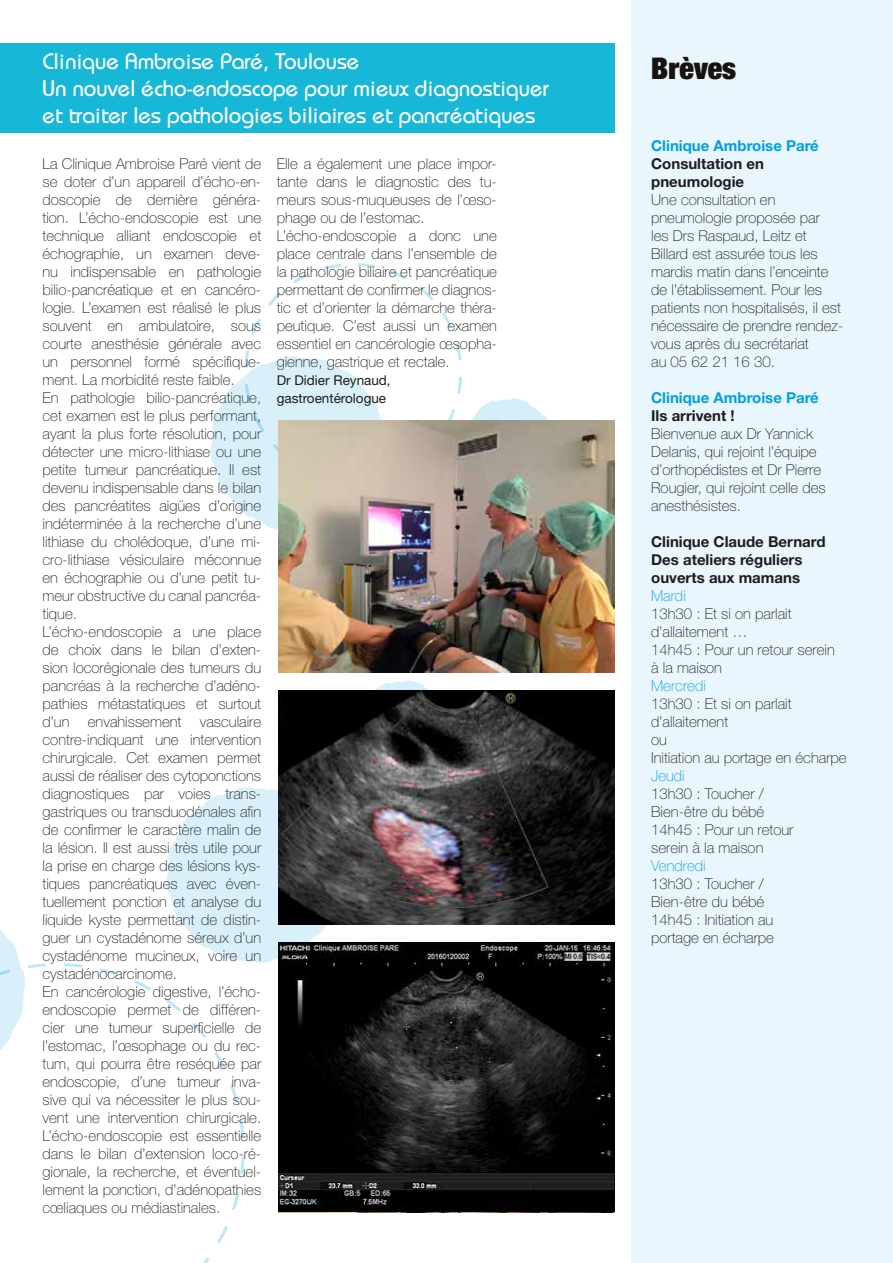
<style>
.page{position:relative;width:893px;height:1263px;background:#fff}
.page>*{position:absolute;margin:0;border:0;box-sizing:border-box;transform-origin:0 0}
.t1{font:900 condensed 30px "Helvetica Neue LT Std";color:#18130e}
.t2{font:22.5px/27px "Bauhaus";color:#fff}
.t3{font:100 15px/18px "Helvetica Neue LT Std";color:#1d1d1b}
.t4{font:700 15px/18px "Helvetica Neue LT Std";color:#1d1d1b}
.t5{font:700 15px "Helvetica Neue LT Std";color:#009fe3}
.t6{font:100 15px "Helvetica Neue LT Std";color:#009fe3}
.t7{font:13.5px/18px "Helvetica Neue LT Std";color:#1d1d1b}
</style>
<div class="page">
<svg style="left:210px;top:263px;width:349px;height:267px"></svg>
<svg style="left:0;top:680px;width:453px;height:583px"></svg>
<div style="left:632px;top:0;width:261px;height:1263px;background:#eaf6fe"></div>
<div style="left:0;top:43px;width:615px;height:90px;background:#17b7d7"></div>
<img style="left:278px;top:691px;width:337px;height:234px">
<img style="left:278px;top:943px;width:337px;height:270px">
<img style="left:278px;top:421px;width:337px;height:252px">
<h2 class="t2" style="left:43px;top:47px;width:508px">Clinique Ambroise Paré, Toulouse<br>Un nouvel écho-endoscope pour mieux diagnostiquer et traiter les pathologies biliaires et pancréatiques</h2>
<p class="t3" style="left:277px;top:154px;width:222px">Elle a également une place impor&shy;tante dans le diagnostic des tu&shy;meurs sous-muqueuses de l’œso&shy;phage ou de l’estomac.<br>L’écho-endoscopie a donc une place centrale dans l’ensemble de la pathologie biliaire et pancréatique permettant de confirmer le diagnos&shy;tic et d’orienter la démarche théra&shy;peutique. C’est aussi un examen essentiel en cancérologie œsopha&shy;gienne, gastrique et rectale.</p>
<p class="t7" style="left:277px;top:371px;width:116px">Dr Didier Reynaud, gastroentérologue</p>
<p class="t3" style="left:43px;top:154px;width:220px">La Clinique Ambroise Paré vient de se doter d’un appareil d’écho-en&shy;doscopie de dernière généra&shy;tion. L’écho-endoscopie est une technique alliant endoscopie et échographie, un examen deve&shy;nu indispensable en pathologie bilio-pancréatique et en cancéro&shy;logie. L’examen est réalisé le plus souvent en ambulatoire, sous courte anesthésie générale avec un personnel formé spécifique&shy;ment. La morbidité reste faible.<br>En pathologie bilio-pancréatique, cet examen est le plus performant, ayant la plus forte résolution, pour détecter une micro-lithiase ou une petite tumeur pancréatique. Il est devenu indispensable dans le bilan des pancréatites aigües d’origine indéterminée à la recherche d’une lithiase du cholédoque, d’une mi&shy;cro-lithiase vésiculaire méconnue en échographie ou d’une petit tu&shy;meur obstructive du canal pancréa&shy;tique.<br>L’écho-endoscopie a une place de choix dans le bilan d’exten&shy;sion locorégionale des tumeurs du pancréas à la recherche d’adéno&shy;pathies métastatiques et surtout d’un envahissement vasculaire contre-indiquant une intervention chirurgicale. Cet examen permet aussi de réaliser des cytoponctions diagnostiques par voies trans&shy;gastriques ou transduodénales afin de confirmer le caractère malin de la lésion. Il est aussi très utile pour la prise en charge des lésions kys&shy;tiques pancréatiques avec éven&shy;tuellement ponction et analyse du liquide kyste permettant de distin&shy;guer un cystadénome séreux d’un cystadénome mucineux, voire un cystadénocarcinome.<br>En cancérologie digestive, l’écho&shy;endoscopie permet de différen&shy;cier une tumeur superficielle de l’estomac, l’œsophage ou du rec&shy;tum, qui pourra être reséquée par endoscopie, d’une tumeur inva&shy;sive qui va nécessiter le plus sou&shy;vent une intervention chirurgicale.<br>L’écho-endoscopie est essentielle dans le bilan d’extension loco-ré&shy;gionale, la recherche, et éventuel&shy;lement la ponction, d’adénopathies cœliaques ou médiastinales.</p>
<h1 class="t1" style="left:651px;top:49px;width:86px">Brèves</h1>
<p class="t5" style="left:651px;top:136px;width:169px">Clinique Ambroise Paré</p>
<p class="t4" style="left:651px;top:154px;width:114px">Consultation en pneumologie</p>
<p class="t3" style="left:651px;top:190px;width:194px">Une consultation en pneumologie proposée par<br>les Drs Raspaud, Leitz et<br>Billard est assurée tous les mardis matin dans l’enceinte de l’établissement. Pour les patients non hospitalisés, il est nécessaire de prendre rendez&shy;vous après du secrétariat<br>au 05 62 21 16 30.</p>
<p class="t5" style="left:651px;top:388px;width:169px">Clinique Ambroise Paré</p>
<p class="t4" style="left:651px;top:406px;width:85px">Ils arrivent !</p>
<p class="t3" style="left:651px;top:424px;width:176px">Bienvenue aux Dr Yannick<br>Delanis, qui rejoint l’équipe d’orthopédistes et Dr Pierre<br>Rougier, qui rejoint celle des anesthésistes.</p>
<p class="t4" style="left:651px;top:532px;width:176px">Clinique Claude Bernard<br>Des ateliers réguliers ouverts aux mamans</p>
<p class="t6" style="left:651px;top:587px;width:36px">Mardi</p>
<p class="t3" style="left:651px;top:604px;width:185px">13h30 : Et si on parlait d’allaitement …<br>14h45 : Pour un retour serein à la maison</p>
<p class="t6" style="left:651px;top:677px;width:56px">Mercredi</p>
<p class="t3" style="left:651px;top:694px;width:197px">13h30 : Et si on parlait d’allaitement<br>ou<br>Initiation au portage en écharpe</p>
<p class="t6" style="left:651px;top:767px;width:35px">Jeudi</p>
<p class="t3" style="left:651px;top:784px;width:144px">13h30 : Toucher /<br>Bien-être du bébé<br>14h45 : Pour un retour serein à la maison</p>
<p class="t6" style="left:651px;top:857px;width:56px">Vendredi</p>
<p class="t3" style="left:651px;top:874px;width:124px">13h30 : Toucher /<br>Bien-être du bébé<br>14h45 : Initiation au portage en écharpe</p>
</div>
